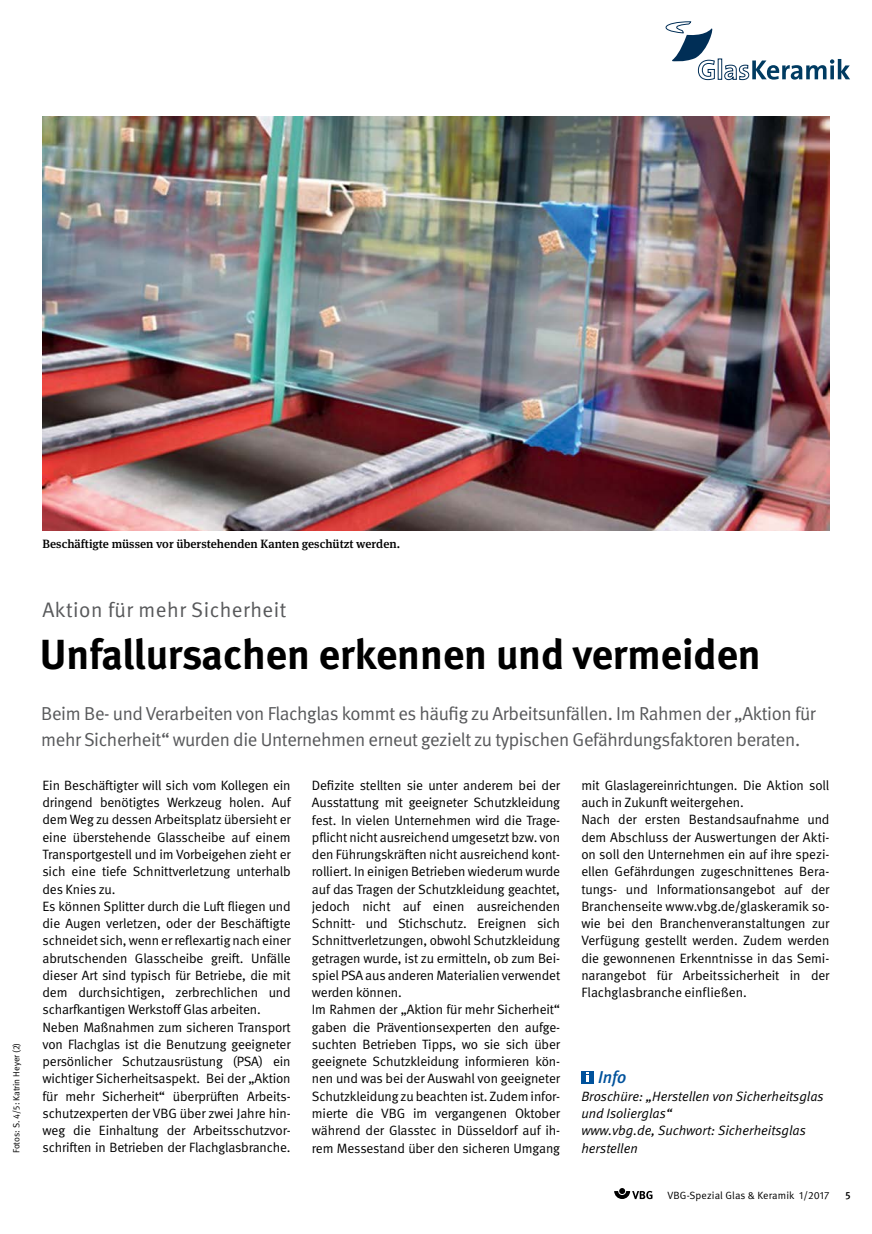
<style>
.page{position:relative;width:872px;height:1234px;background:#fff}
.page>*{position:absolute;margin:0;border:0;box-sizing:border-box;transform-origin:0 0}
.t1{font:700 42px "DGUV Meta";color:#000}
.t2{font:21px "DGUV Meta";letter-spacing:.025em;color:#58595b}
.t3{font:18.75px/25.8px "DGUV Meta";letter-spacing:-.02em;color:#58595b}
.t4{font:italic 500 17.1px "DGUV Meta";color:#00529c}
.t5{font:13.5px/17.2px "DGUV Meta";letter-spacing:-.01em;color:#000}
.t6{font:italic 13.5px/17.2px "DGUV Meta";color:#000}
.t7{font:500 12px "DGUV Meta Serif";color:#000}
.t8{font:10.5px "DGUV Meta";letter-spacing:.015em;color:#000}
.t9{font:500 10.5px "DGUV Meta";color:#000}
.t10{font:9px "DGUV Meta";color:#000}
</style>
<div class="page">
<div style="left:581px;top:1071px;width:12px;height:12px;background:#00529c"></div>
<svg style="left:586px;top:1072px;width:2px;height:9px"></svg>
<img style="left:43px;top:117px;width:786px;height:414px">
<svg style="left:614px;top:1188px;width:38px;height:10px"></svg>
<svg style="left:665px;top:21px;width:185px;height:59px"></svg>
<p class="t10" style="left:11px;top:1152px;width:112px;rotate:-90deg">Fotos: S. 4/5: Katrin Heyer (2)</p>
<p class="t7" style="left:43px;top:536px;width:359px">Beschäftigte müssen vor überstehenden Kanten geschützt werden.</p>
<h2 class="t2" style="left:43px;top:597px;width:245px">Aktion für mehr Sicherheit</h2>
<h1 class="t1" style="left:40px;top:629px;width:722px">Unfallursachen erkennen und vermeiden</h1>
<h3 class="t3" style="left:41px;top:701px;width:776px">Beim Be- und Verarbeiten von Flachglas kommt es häufig zu Arbeitsunfällen. Im Rahmen der „Aktion für mehr Sicherheit“ wurden die Unternehmen erneut gezielt zu typischen Gefährdungsfaktoren beraten.</h3>
<p class="t5" style="left:43px;top:776px;width:250px">Ein Beschäftigter will sich vom Kollegen ein dringend benötigtes Werkzeug holen. Auf dem Weg zu dessen Arbeitsplatz übersieht er eine überstehende Glasscheibe auf einem Transportgestell und im Vorbeigehen zieht er sich eine tiefe Schnittverletzung unterhalb des Knies zu.<br>Es können Splitter durch die Luft fliegen und die Augen verletzen, oder der Beschäftigte schneidet sich, wenn er reflexartig nach einer abrutschenden Glasscheibe greift. Unfälle dieser Art sind typisch für Betriebe, die mit dem durchsichtigen, zerbrechlichen und scharfkantigen Werkstoff Glas arbeiten.<br>Neben Maßnahmen zum sicheren Transport von Flachglas ist die Benutzung geeigneter persönlicher Schutzausrüstung (PSA) ein wichtiger Sicherheitsaspekt. Bei der „Aktion für mehr Sicherheit“ überprüften Arbeits&shy;schutzexperten der VBG über zwei Jahre hin&shy;weg die Einhaltung der Arbeitsschutzvor&shy;schriften in Betrieben der Flachglasbranche.</p>
<p class="t5" style="left:312px;top:776px;width:250px">Defizite stellten sie unter anderem bei der Ausstattung mit geeigneter Schutzkleidung fest. In vielen Unternehmen wird die Trage&shy;pflicht nicht ausreichend umgesetzt bzw. von den Führungskräften nicht ausreichend kont&shy;rolliert. In einigen Betrieben wiederum wurde auf das Tragen der Schutzkleidung geachtet, jedoch nicht auf einen ausreichenden Schnitt- und Stichschutz. Ereignen sich Schnittverletzungen, obwohl Schutzkleidung getragen wurde, ist zu ermitteln, ob zum Bei&shy;spiel PSA aus anderen Materialien verwendet werden können.<br>Im Rahmen der „Aktion für mehr Sicherheit“ gaben die Präventionsexperten den aufge&shy;suchten Betrieben Tipps, wo sie sich über geeignete Schutzkleidung informieren kön&shy;nen und was bei der Auswahl von geeigneter Schutzkleidung zu beachten ist. Zudem infor&shy;mierte die VBG im vergangenen Oktober während der Glasstec in Düsseldorf auf ih&shy;rem Messestand über den sicheren Umgang</p>
<p class="t5" style="left:581px;top:776px;width:250px">mit Glaslagereinrichtungen. Die Aktion soll auch in Zukunft weitergehen.<br>Nach der ersten Bestandsaufnahme und dem Abschluss der Auswertungen der Akti&shy;on soll den Unternehmen ein auf ihre spezi&shy;ellen Gefährdungen zugeschnittenes Bera&shy;tungs- und Informationsangebot auf der Branchenseite www.vbg.de/glaskeramik so&shy;wie bei den Branchenveranstaltungen zur Verfügung gestellt werden. Zudem werden die gewonnenen Erkenntnisse in das Semi&shy;narangebot für Arbeitssicherheit in der Flachglasbranche einfließen.</p>
<p class="t4" style="left:598px;top:1067px;width:30px">Info</p>
<p class="t6" style="left:581px;top:1087px;width:244px">Broschüre: „Herstellen von Sicherheitsglas und Isolierglas“<br>www.vbg.de, Suchwort: Sicherheitsglas herstellen</p>
<p class="t8" style="left:667px;top:1188px;width:164px">VBG-Spezial Glas &amp; Keramik 1/2017</p>
<p class="t9" style="left:845px;top:1188px;width:7px">5</p>
</div>
